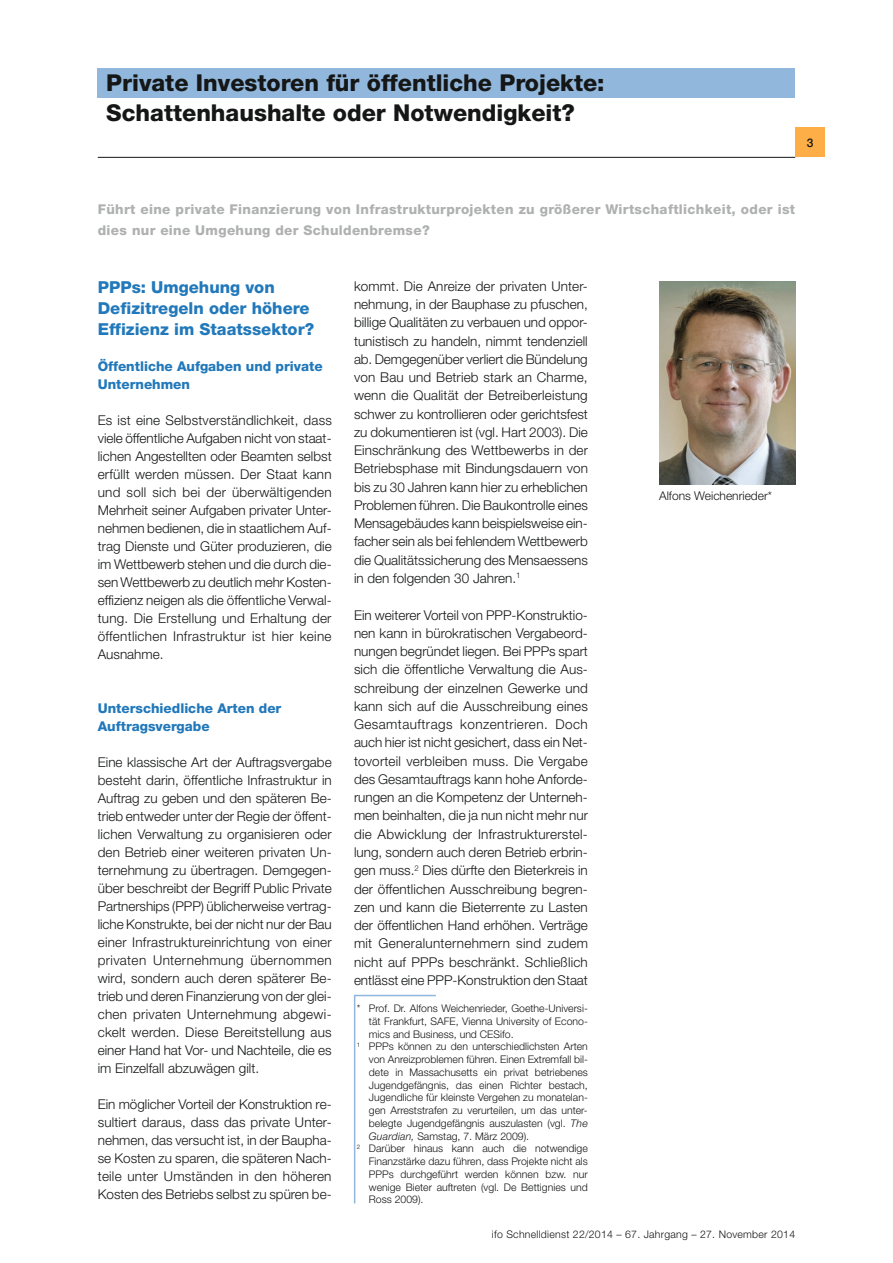
<style>
.page{position:relative;width:893px;height:1263px;background:#fff}
.page>*{position:absolute;margin:0;border:0;box-sizing:border-box;transform-origin:0 0}
.Headline_innen{font:800 23.25px "Helvetica Neue LT Std";color:#151616}
.Überschrift_11_pt{font:800 16.5px/21px "Helvetica Neue LT Std";color:#2178ba}
.Fliesstext{font:300 13.5px/18.3px "Helvetica Neue LT Std";color:#151616;text-align:justify}
.Lead-In_grau{font:800 13.5px/21px "Helvetica Neue LT Std";letter-spacing:.025em;color:#afb0b0}
.Überschrift_9_pt{font:800 13.5px/18px "Helvetica Neue LT Std";color:#2178ba}
.Fliesstext-2{font:300 12px "Helvetica Neue LT Std";color:#151616}
.t1{font:500 12px "Helvetica Neue LT Std";color:#151616}
.Fussnote{font:300 10.5px/12.8px "Helvetica Neue LT Std";color:#151616;text-align:justify}
.Fussnote-2{font:300 10.5px "Helvetica Neue LT Std";letter-spacing:.025em;color:#151616}
.s1{font-style:italic}
</style>
<div class="page">
<hr style="left:98px;top:157px;width:697px;height:1px;background:#151616">
<div style="left:795px;top:128px;width:30px;height:29px;background:#feae47"></div>
<div style="left:98px;top:68px;width:697px;height:30px;background:#91b7dd"></div>
<img style="left:659px;top:282px;width:136px;height:203px">
<svg style="left:353px;top:994px;width:83px;height:210px"></svg>
<p class="Headline_innen" style="left:106px;top:69px;width:500px">Private Investoren für öffentliche Projekte:</p>
<p class="Headline_innen" style="left:106px;top:99px;width:470px">Schattenhaushalte oder Notwendigkeit?</p>
<p class="t1" style="left:807px;top:135px;width:8px">3</p>
<p class="Lead-In_grau" style="left:98px;top:198px;width:699px">Führt eine private Finanzierung von Infrastrukturprojekten zu größerer Wirtschaftlichkeit, oder ist dies nur eine Umgehung der Schuldenbremse?</p>
<p class="Überschrift_11_pt" style="left:98px;top:276px;width:218px">PPPs: Umgehung von<br>Defizitregeln oder höhere<br>Effizienz im Staatssektor?</p>
<p class="Überschrift_9_pt" style="left:98px;top:357px;width:226px">Öffentliche Aufgaben und private<br>Unternehmen</p>
<p class="Fliesstext" style="left:98px;top:411px;width:236px">Es ist eine Selbstverständlichkeit, dass viele öffentliche Aufgaben nicht von staat&shy;lichen Angestellten oder Beamten selbst erfüllt werden müssen. Der Staat kann und soll sich bei der überwältigenden Mehrheit seiner Aufgaben privater Unter&shy;nehmen bedienen, die in staatlichem Auf&shy;trag Dienste und Güter produzieren, die im Wettbewerb stehen und die durch die&shy;sen Wettbewerb zu deutlich mehr Kosten&shy;effizienz neigen als die öffentliche Verwal&shy;tung. Die Erstellung und Erhaltung der öffentlichen Infrastruktur ist hier keine Ausnahme.</p>
<p class="Überschrift_9_pt" style="left:98px;top:699px;width:185px">Unterschiedliche Arten der<br>Auftragsvergabe</p>
<p class="Fliesstext" style="left:98px;top:753px;width:236px">Eine klassische Art der Auftragsvergabe besteht darin, öffentliche Infrastruktur in Auftrag zu geben und den späteren Be&shy;trieb entweder unter der Regie der öffent&shy;lichen Verwaltung zu organisieren oder den Betrieb einer weiteren privaten Un&shy;ternehmung zu übertragen. Demgegen&shy;über beschreibt der Begriff Public Private Partnerships (PPP) üblicherweise vertrag&shy;liche Konstrukte, bei der nicht nur der Bau einer Infrastruktureinrichtung von einer privaten Unternehmung übernommen wird, sondern auch deren späterer Be&shy;trieb und deren Finanzierung von der glei&shy;chen privaten Unternehmung abgewi&shy;ckelt werden. Diese Bereitstellung aus einer Hand hat Vor- und Nachteile, die es im Einzelfall abzuwägen gilt.</p>
<p class="Fliesstext" style="left:98px;top:1095px;width:235px">Ein möglicher Vorteil der Konstruktion re&shy;sultiert daraus, dass das private Unter&shy;nehmen, das versucht ist, in der Baupha&shy;se Kosten zu sparen, die späteren Nach&shy;teile unter Umständen in den höheren Kosten des Betriebs selbst zu spüren be-</p>
<p class="Fliesstext" style="left:354px;top:276px;width:236px">kommt. Die Anreize der privaten Unter&shy;nehmung, in der Bauphase zu pfuschen, billige Qualitäten zu verbauen und oppor&shy;tunistisch zu handeln, nimmt tendenziell ab. Demgegenüber verliert die Bündelung von Bau und Betrieb stark an Charme, wenn die Qualität der Betreiberleistung schwer zu kontrollieren oder gerichtsfest zu dokumentieren ist (vgl. Hart 2003). Die Einschränkung des Wettbewerbs in der Betriebsphase mit Bindungsdauern von bis zu 30 Jahren kann hier zu erheblichen Problemen führen. Die Baukontrolle eines Mensagebäudes kann beispielsweise ein&shy;facher sein als bei fehlendem Wettbewerb die Qualitätssicherung des Mensaessens in den folgenden 30 Jahren.<sup>1</sup></p>
<p class="Fliesstext" style="left:354px;top:605px;width:235px">Ein weiterer Vorteil von PPP-Konstruktio&shy;nen kann in bürokratischen Vergabeord&shy;nungen begründet liegen. Bei PPPs spart sich die öffentliche Verwaltung die Aus&shy;schreibung der einzelnen Gewerke und kann sich auf die Ausschreibung eines Gesamtauftrags konzentrieren. Doch auch hier ist nicht gesichert, dass ein Net&shy;tovorteil verbleiben muss. Die Vergabe des Gesamtauftrags kann hohe Anforde&shy;rungen an die Kompetenz der Unterneh&shy;men beinhalten, die ja nun nicht mehr nur die Abwicklung der Infrastrukturerstel&shy;lung, sondern auch deren Betrieb erbrin&shy;gen muss.<sup>2</sup> Dies dürfte den Bieterkreis in der öffentlichen Ausschreibung begren&shy;zen und kann die Bieterrente zu Lasten der öffentlichen Hand erhöhen. Verträge mit Generalunternehmern sind zudem nicht auf PPPs beschränkt. Schließlich entlässt eine PPP-Konstruktion den Staat</p>
<p class="Fussnote" style="left:369px;top:1002px;width:220px;text-indent:-12px">* Prof. Dr. Alfons Weichenrieder, Goethe-Universi&shy;tät Frankfurt, SAFE, Vienna University of Econo&shy;mics and Business, und CESifo.</p>
<p class="Fussnote" style="left:369px;top:1040px;width:221px;text-indent:-12px"><sup>1</sup> PPPs können zu den unterschiedlichsten Arten von Anreizproblemen führen. Einen Extremfall bil&shy;dete in Massachusetts ein privat betriebenes Jugendgefängnis, das einen Richter bestach, Jugendliche für kleinste Vergehen zu monatelan&shy;gen Arreststrafen zu verurteilen, um das unter&shy;belegte Jugendgefängnis auszulasten (vgl. <span class="s1">The Guardian,</span> Samstag, 7. März 2009).</p>
<p class="Fussnote" style="left:369px;top:1142px;width:220px;text-indent:-12px"><sup>2</sup> Darüber hinaus kann auch die notwendige Finanzstärke dazu führen, dass Projekte nicht als PPPs durchgeführt werden können bzw. nur wenige Bieter auftreten (vgl. De Bettignies und Ross 2009).</p>
<p class="Fliesstext-2" style="left:659px;top:488px;width:114px">Alfons Weichenrieder*</p>
<p class="Fussnote-2" style="left:492px;top:1228px;width:305px">ifo Schnelldienst 22/2014 – 67. Jahrgang – 27. November 2014</p>
</div>
